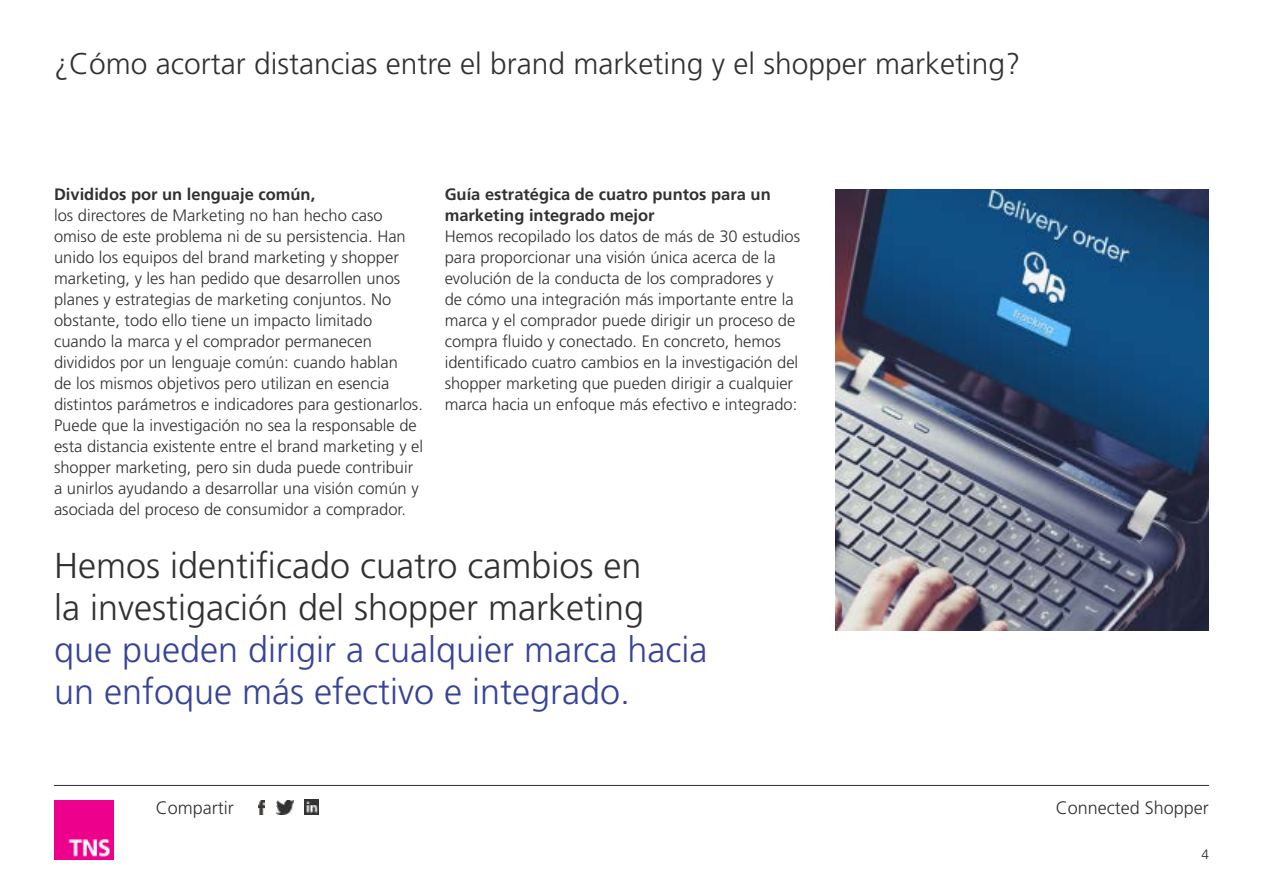
<style>
.page{position:relative;width:1263px;height:893px;background:#fff}
.page>*{position:absolute;margin:0;border:0;box-sizing:border-box;transform-origin:0 0}
.t1{font:300 36px/42px "Frutiger LT Std";color:#364397}
.t2{font:300 36px/42px "Frutiger LT Std";color:#313133}
.t3{font:300 30px "Frutiger LT Std";color:#313133}
.t4{font:300 18px "Frutiger LT Std";color:#313133}
.t5{font:300 16.5px/21px "Frutiger LT Std";color:#313133}
.t6{font:700 16.5px/21px "Frutiger LT Std";color:#313133}
.t7{font:300 13.5px "Frutiger LT Std";color:#272727}
</style>
<div class="page">
<hr style="left:54px;top:785px;width:1155px;height:1px;background:#313133">
<img style="left:54px;top:800px;width:60px;height:60px">
<img style="left:277px;top:800px;width:17px;height:14px">
<img style="left:258px;top:800px;width:7px;height:14px">
<img style="left:304px;top:800px;width:15px;height:14px">
<img style="left:835px;top:190px;width:374px;height:441px">
<h2 class="t3" style="left:54px;top:47px;width:968px">¿Cómo acortar distancias entre el brand marketing y el shopper marketing?</h2>
<p class="t6" style="left:54px;top:184px;width:263px">Divididos por un lenguaje común,</p>
<p class="t5" style="left:54px;top:205px;width:371px">los directores de Marketing no han hecho caso omiso de este problema ni de su persistencia. Han unido los equipos del brand marketing y shopper marketing, y les han pedido que desarrollen unos planes y estrategias de marketing conjuntos. No obstante, todo ello tiene un impacto limitado cuando la marca y el comprador permanecen divididos por un lenguaje común: cuando hablan<br>de los mismos objetivos pero utilizan en esencia distintos parámetros e indicadores para gestionarlos.<br>Puede que la investigación no sea la responsable de esta distancia existente entre el brand marketing y el shopper marketing, pero sin duda puede contribuir a unirlos ayudando a desarrollar una visión común y asociada del proceso de consumidor a comprador.</p>
<p class="t6" style="left:445px;top:184px;width:328px">Guía estratégica de cuatro puntos para un marketing integrado mejor</p>
<p class="t5" style="left:445px;top:226px;width:357px">Hemos recopilado los datos de más de 30 estudios para proporcionar una visión única acerca de la evolución de la conducta de los compradores y<br>de cómo una integración más importante entre la marca y el comprador puede dirigir un proceso de compra fluido y conectado. En concreto, hemos identificado cuatro cambios en la investigación del shopper marketing que pueden dirigir a cualquier marca hacia un enfoque más efectivo e integrado:</p>
<h1 class="t2" style="left:54px;top:545px;width:592px">Hemos identificado cuatro cambios en la investigación del shopper marketing</h1>
<h1 class="t1" style="left:54px;top:629px;width:655px">que pueden dirigir a cualquier marca hacia un enfoque más efectivo e integrado.</h1>
<p class="t4" style="left:156px;top:797px;width:79px">Compartir</p>
<p class="t4" style="left:1056px;top:797px;width:155px">Connected Shopper</p>
<p class="t7" style="left:1201px;top:846px;width:9px">4</p>
</div>
